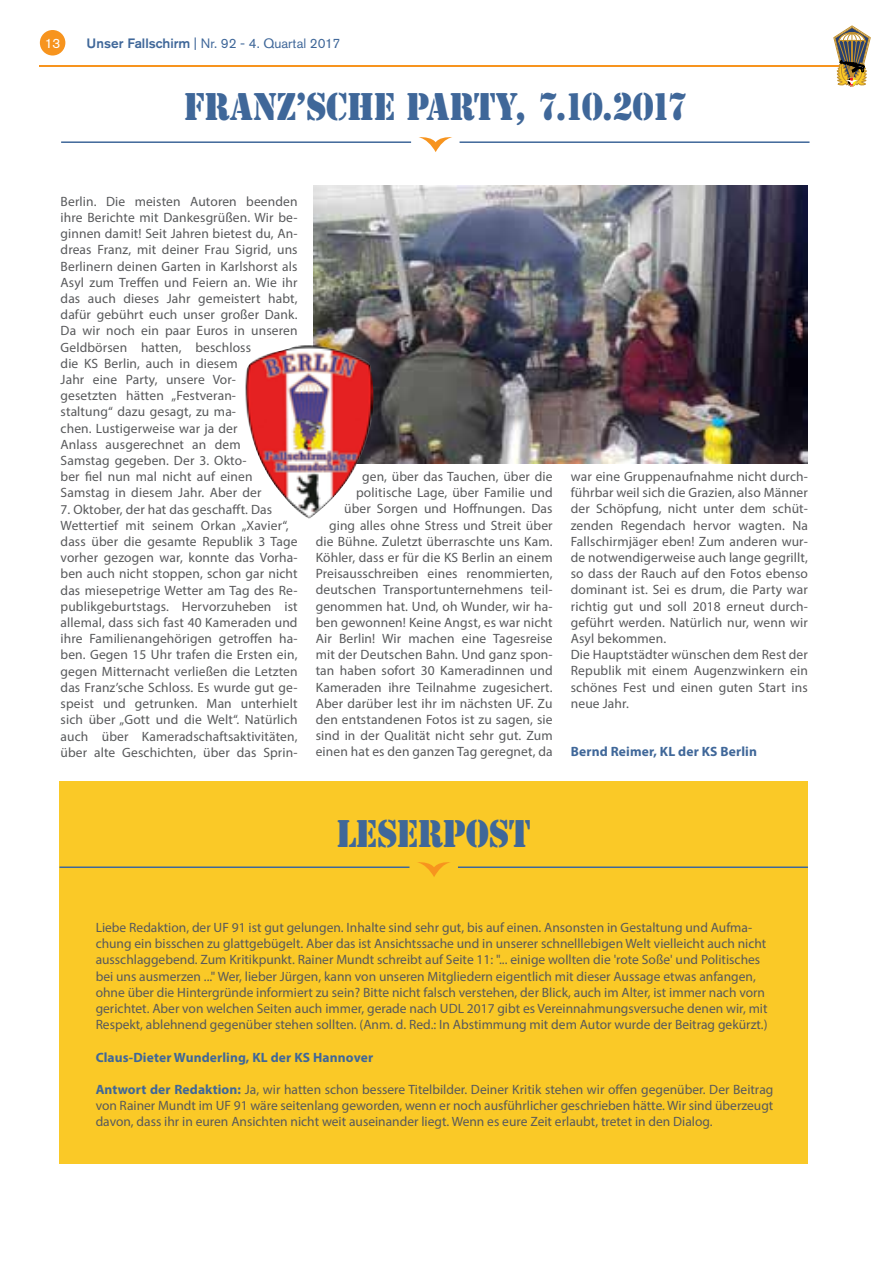
<style>
.page{position:relative;width:893px;height:1263px;background:#fff}
.page>*{position:absolute;margin:0;border:0;box-sizing:border-box;transform-origin:0 0}
.t1{font:36px "Stencil Std";letter-spacing:-.015em;color:#3f6799;scale:.91 1}
.t2{font:13.5px/16.2px "Myriad Pro";letter-spacing:.01em;color:#58595b}
.t3{font:700 13.5px "Myriad Pro";letter-spacing:.01em;color:#3f6799}
.t4{font:13.5px "Akzidenz Grotesk Pro";color:#3f6799}
.t5{font:13.5px "Akzidenz Grotesk Pro";color:#fff}
.s1{font-weight:500}
.s2{font-weight:700;color:#3f6799}
</style>
<div class="page">
<div style="left:60px;top:781px;width:748px;height:383px;background:#fac927"></div>
<hr style="left:61px;top:141px;width:350px;height:2px;background:#3f6799">
<svg style="left:419px;top:137px;width:33px;height:15px"></svg>
<hr style="left:460px;top:141px;width:349px;height:2px;background:#3f6799">
<img style="left:314px;top:186px;width:494px;height:277px">
<img style="left:246px;top:345px;width:127px;height:173px">
<hr style="left:60px;top:866px;width:349px;height:2px;background:#3f6799">
<svg style="left:418px;top:862px;width:32px;height:15px"></svg>
<hr style="left:458px;top:866px;width:350px;height:2px;background:#3f6799">
<div style="left:40px;top:30px;width:25px;height:26px;background:#f7941e;border-radius:50%"></div>
<hr style="left:40px;top:65px;width:805px;height:1px;background:#f7941e">
<svg style="left:833px;top:25px;width:38px;height:61px"></svg>
<p class="t5" style="left:45px;top:34px;width:17px">13</p>
<p class="t4" style="left:87px;top:34px;width:255px"><span class="s1">Unser Fallschirm</span> | Nr. 92 - 4. Quartal 2017</p>
<h1 class="t1" style="left:184px;top:84px;width:556px">FRANZ’SCHE PARTY, 7.10.2017</h1>
<p class="t2" style="left:61px;top:193px;width:239px">Berlin. Die meisten Autoren beenden ihre Berichte mit Dankesgrüßen. Wir be&shy;ginnen damit! Seit Jahren bietest du, An&shy;dreas Franz, mit deiner Frau Sigrid, uns Berlinern deinen Garten in Karlshorst als Asyl zum Treffen und Feiern an. Wie ihr das auch dieses Jahr gemeistert habt, dafür gebührt euch unser großer Dank.<br>Da wir noch ein paar Euros in unseren Geldbörsen hatten, beschloss<br>die KS Berlin, auch in diesem<br>Jahr eine Party, unsere Vor-<br>gesetzten hätten „Festveran-<br>staltung“ dazu gesagt, zu ma-<br>chen. Lustigerweise war ja der<br>Anlass ausgerechnet an dem<br>Samstag gegeben. Der 3. Okto-<br>ber fiel nun mal nicht auf einen Samstag in diesem Jahr. Aber der</p>
<p class="t2" style="left:61px;top:501px;width:239px">7. Oktober, der hat das geschafft. Das Wettertief mit seinem Orkan „Xavier“, dass über die gesamte Republik 3 Tage vorher gezogen war, konnte das Vorha&shy;ben auch nicht stoppen, schon gar nicht das miesepetrige Wetter am Tag des Re&shy;publikgeburtstags. Hervorzuheben ist allemal, dass sich fast 40 Kameraden und ihre Familienangehörigen getroffen ha&shy;ben. Gegen 15 Uhr trafen die Ersten ein, gegen Mitternacht verließen die Letzten das Franz’sche Schloss. Es wurde gut ge&shy;speist und getrunken. Man unterhielt sich über „Gott und die Welt“. Natürlich auch über Kameradschaftsaktivitäten, über alte Geschichten, über das Sprin-</p>
<p class="t2" style="left:316px;top:468px;width:238px;text-align:right">gen, über das Tauchen, über die politische Lage, über Familie und<br>über Sorgen und Hoffnungen. Das ging alles ohne Stress und Streit über die Bühne. Zuletzt überraschte uns Kam.<br>Köhler, dass er für die KS Berlin an einem Preisausschreiben eines renommierten, deutschen Transportunternehmens teil&shy;genommen hat. Und, oh Wunder, wir ha&shy;ben gewonnen! Keine Angst, es war nicht Air Berlin! Wir machen eine Tagesreise mit der Deutschen Bahn. Und ganz spon&shy;tan haben sofort 30 Kameradinnen und Kameraden ihre Teilnahme zugesichert.<br>Aber darüber lest ihr im nächsten UF. Zu den entstandenen Fotos ist zu sagen, sie sind in der Qualität nicht sehr gut. Zum einen hat es den ganzen Tag geregnet, da</p>
<p class="t2" style="left:571px;top:468px;width:239px">war eine Gruppenaufnahme nicht durch&shy;führbar weil sich die Grazien, also Männer der Schöpfung, nicht unter dem schüt&shy;zenden Regendach hervor wagten. Na Fallschirmjäger eben! Zum anderen wur&shy;de notwendigerweise auch lange gegrillt, so dass der Rauch auf den Fotos ebenso dominant ist. Sei es drum, die Party war richtig gut und soll 2018 erneut durch&shy;geführt werden. Natürlich nur, wenn wir Asyl bekommen.<br>Die Hauptstädter wünschen dem Rest der Republik mit einem Augenzwinkern ein schönes Fest und einen guten Start ins neue Jahr.</p>
<p class="t3" style="left:571px;top:743px;width:188px">Bernd Reimer, KL der KS Berlin</p>
<h1 class="t1" style="left:336px;top:810px;width:215px">LESERPOST</h1>
<p class="t2" style="left:96px;top:919px;width:673px">Liebe Redaktion, der UF 91 ist gut gelungen. Inhalte sind sehr gut, bis auf einen. Ansonsten in Gestaltung und Aufma&shy;chung ein bisschen zu glattgebügelt. Aber das ist Ansichtssache und in unserer schnelllebigen Welt vielleicht auch nicht ausschlaggebend. Zum Kritikpunkt. Rainer Mundt schreibt auf Seite 11: "... einige wollten die 'rote Soße' und Politisches bei uns ausmerzen ..." Wer, lieber Jürgen, kann von unseren Mitgliedern eigentlich mit dieser Aussage etwas anfangen, ohne über die Hintergründe informiert zu sein? Bitte nicht falsch verstehen, der Blick, auch im Alter, ist immer nach vorn gerichtet. Aber von welchen Seiten auch immer, gerade nach UDL 2017 gibt es Vereinnahmungsversuche denen wir, mit Respekt, ablehnend gegenüber stehen sollten. (Anm. d. Red.: In Abstimmung mit dem Autor wurde der Beitrag gekürzt.)</p>
<p class="t3" style="left:96px;top:1048px;width:279px">Claus-Dieter Wunderling, KL der KS Hannover</p>
<p class="t2" style="left:96px;top:1081px;width:679px;text-align:justify"><span class="s2">Antwort der Redaktion:</span> Ja, wir hatten schon bessere Titelbilder. Deiner Kritik stehen wir offen gegenüber. Der Beitrag von Rainer Mundt im UF 91 wäre seitenlang geworden, wenn er noch ausführlicher geschrieben hätte. Wir sind überzeugt davon, dass ihr in euren Ansichten nicht weit auseinander liegt. Wenn es eure Zeit erlaubt, tretet in den Dialog.</p>
</div>
